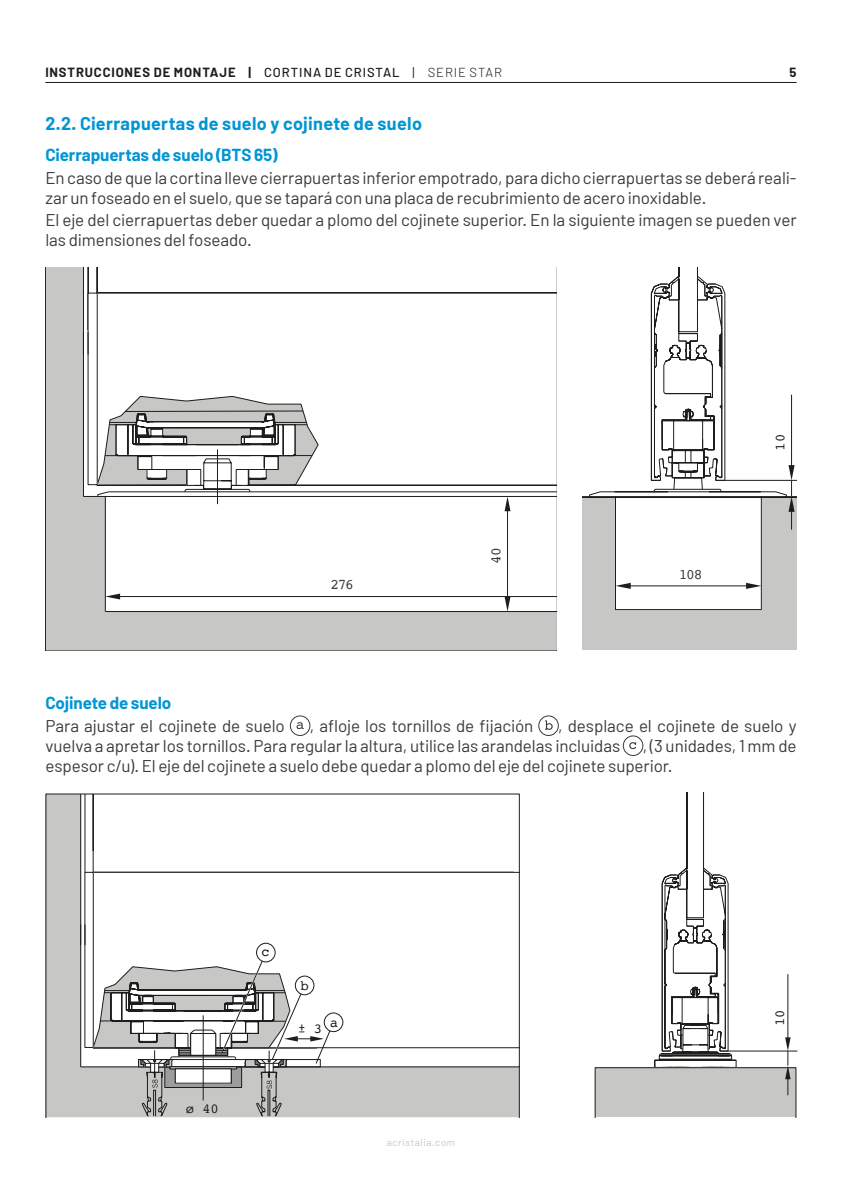
<style>
.page{position:relative;width:842px;height:1191px;background:#fff}
.page>*{position:absolute;margin:0;border:0;box-sizing:border-box;transform-origin:0 0}
.t1{font:700 18px "Barlow";letter-spacing:.02em;color:#0095d4}
.t2{font:17px/20px "Barlow";letter-spacing:-.005em;color:#3b3a3a}
.t3{font:700 17px "Barlow";letter-spacing:-.005em;color:#0095d4}
.t4{font:14.6px "Courier";letter-spacing:-.08em;color:#3b3a3a}
.t5{font:13.8px "Courier";color:#1d1d1b}
.t6{font:700 13px "Barlow";letter-spacing:.065em;color:#1d1d1b}
.t7{font:10px "Barlow";letter-spacing:.055em;color:#c7c7c6}
.s1{font-weight:500}
.s2{font-weight:400}
.s3{font-weight:300}
</style>
<div class="page">
<hr style="left:45px;top:82px;width:752px;height:1px;background:#1d1d1b">
<div style="left:290px;top:715px;width:20px;height:20px;border:1px solid #3b3a3a;border-radius:50%"></div>
<svg style="left:297px;top:722px;width:7px;height:7px"></svg>
<div style="left:538px;top:715px;width:21px;height:20px;border:1px solid #3b3a3a;border-radius:50%"></div>
<svg style="left:545px;top:720px;width:8px;height:10px"></svg>
<div style="left:623px;top:735px;width:20px;height:20px;border:1px solid #3b3a3a;border-radius:50%"></div>
<svg style="left:629px;top:742px;width:7px;height:7px"></svg>
<hr style="left:105px;top:611px;width:452px;height:1px;background:#1d1d1b">
<svg style="left:45px;top:267px;width:511px;height:383px"></svg>
<svg style="left:505px;top:496px;width:5px;height:15px"></svg>
<svg style="left:505px;top:597px;width:5px;height:14px"></svg>
<svg style="left:83px;top:267px;width:473px;height:100px"></svg>
<svg style="left:582px;top:267px;width:214px;height:383px"></svg>
<svg style="left:46px;top:793px;width:474px;height:324px"></svg>
<svg style="left:595px;top:792px;width:203px;height:325px"></svg>
<p class="t6" style="left:45px;top:64px;width:458px">INSTRUCCIONES DE MONTAJE | <span class="s1">CORTINA DE CRISTAL</span> <span class="s2">|</span> <span class="s3">SERIE STAR</span></p>
<p class="t6" style="left:790px;top:64px;width:9px">5</p>
<p class="t1" style="left:45px;top:112px;width:378px">2.2. Cierrapuertas de suelo y cojinete de suelo</p>
<p class="t3" style="left:45px;top:145px;width:234px">Cierrapuertas de suelo (BTS 65)</p>
<p class="t2" style="left:45px;top:167px;width:753px">En caso de que la cortina lleve cierrapuertas inferior empotrado, para dicho cierrapuertas se deberá reali&shy;zar un foseado en el suelo, que se tapará con una placa de recubrimiento de acero inoxidable.</p>
<p class="t2" style="left:45px;top:209px;width:753px">El eje del cierrapuertas deber quedar a plomo del cojinete superior. En la siguiente imagen se pueden ver las dimensiones del foseado.</p>
<p class="t4" style="left:330px;top:573px;width:25px">276</p>
<p class="t4" style="left:485px;top:563px;width:18px;rotate:-90deg">40</p>
<p class="t4" style="left:679px;top:563px;width:25px">108</p>
<p class="t5" style="left:770px;top:451px;width:18px;rotate:-90deg">10</p>
<p class="t3" style="left:45px;top:693px;width:128px">Cojinete de suelo</p>
<p class="t2" style="left:45px;top:715px;width:241px">Para ajustar el cojinete de suelo</p>
<p class="t2" style="left:310px;top:715px;width:225px">, afloje los tornillos de fijación</p>
<p class="t2" style="left:45px;top:715px;width:753px;text-indent:513px">, desplace el cojinete de suelo y vuelva a apretar los tornillos. Para regular la altura, utilice las arandelas incluidas</p>
<p class="t2" style="left:45px;top:735px;width:753px;text-indent:597px">, (3 unidades, 1 mm de espesor c/u). El eje del cojinete a suelo debe quedar a plomo del eje del cojinete superior.</p>
<p class="t5" style="left:186px;top:1098px;width:35px">ø 40</p>
<p class="t5" style="left:261px;top:941px;width:10px">c</p>
<p class="t5" style="left:300px;top:974px;width:10px">b</p>
<p class="t5" style="left:298px;top:1017px;width:41px">± 3 a</p>
<p class="t7" style="left:387px;top:1135px;width:70px">acristalia.com</p>
<p class="t5" style="left:769px;top:1026px;width:18px;rotate:-90deg">10</p>
</div>
